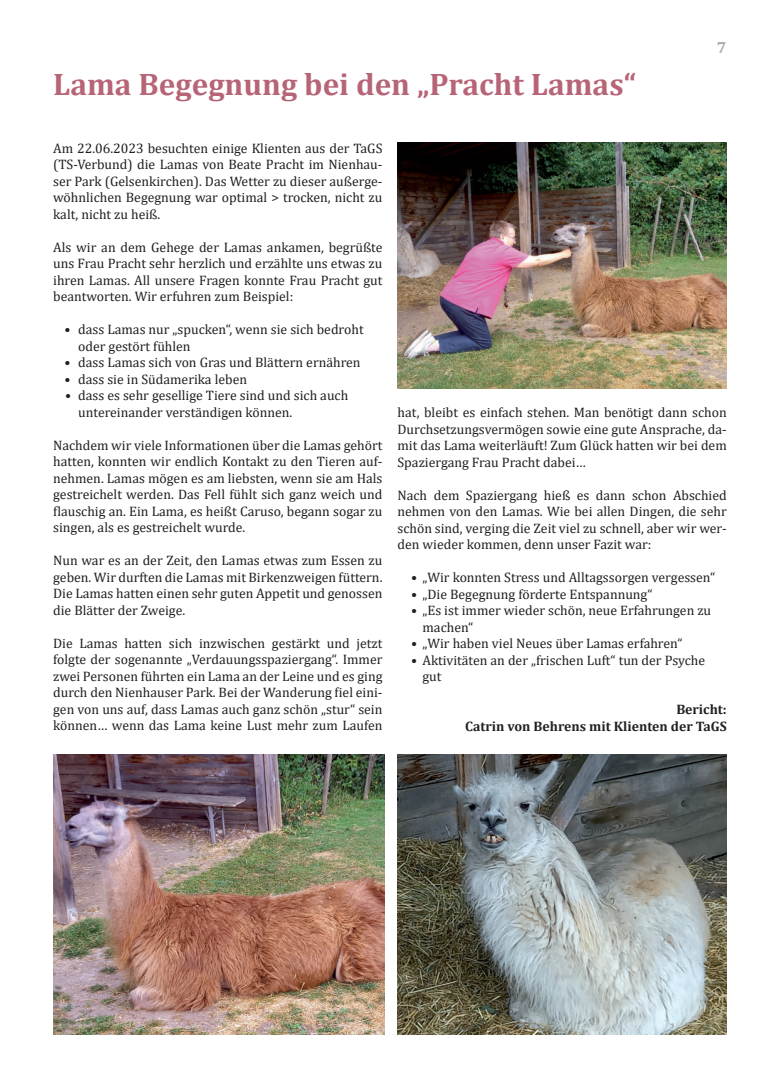
<style>
.page{position:relative;width:780px;height:1088px;background:#fff}
.page>*{position:absolute;margin:0;border:0;box-sizing:border-box;transform-origin:0 0}
.t1{font:700 31.25px "Cambria";color:#b76476}
.t2{font:700 16.25px "Cambria";color:#a7aca9}
.t3{font:13.75px/16.5px "Cambria";color:#231f20;text-align:justify}
.t4{font:700 13.75px/16.5px "Cambria";color:#231f20;text-align:right}
</style>
<div class="page">
<img style="left:397px;top:755px;width:329px;height:280px">
<img style="left:397px;top:143px;width:329px;height:246px">
<img style="left:53px;top:755px;width:331px;height:280px">
<h1 class="t1" style="left:53px;top:73px;width:584px">Lama Begegnung bei den „Pracht Lamas“</h1>
<p class="t2" style="left:716px;top:42px;width:11px">7</p>
<p class="t3" style="left:53px;top:141px;width:331px">Am 22.06.2023 besuchten einige Klienten aus der TaGS (TS-Verbund) die Lamas von Beate Pracht im Nienhau&shy;ser Park (Gelsenkirchen). Das Wetter zu dieser außerge&shy;wöhnlichen Begegnung war optimal &gt; trocken, nicht zu kalt, nicht zu heiß.</p>
<p class="t3" style="left:53px;top:240px;width:331px">Als wir an dem Gehege der Lamas ankamen, begrüßte uns Frau Pracht sehr herzlich und erzählte uns etwas zu ihren Lamas. All unsere Fragen konnte Frau Pracht gut beantworten. Wir erfuhren zum Beispiel:</p>
<p class="t3" style="left:78px;top:323px;width:287px;text-indent:-14px">• dass Lamas nur „spucken“, wenn sie sich bedroht oder gestört fühlen</p>
<p class="t3" style="left:64px;top:356px;width:297px">• dass Lamas sich von Gras und Blättern ernähren</p>
<p class="t3" style="left:64px;top:372px;width:184px">• dass sie in Südamerika leben</p>
<p class="t3" style="left:78px;top:389px;width:271px;text-indent:-13px">• dass es sehr gesellige Tiere sind und sich auch untereinander verständigen können.</p>
<p class="t3" style="left:53px;top:438px;width:331px">Nachdem wir viele Informationen über die Lamas gehört hatten, konnten wir endlich Kontakt zu den Tieren auf&shy;nehmen. Lamas mögen es am liebsten, wenn sie am Hals gestreichelt werden. Das Fell fühlt sich ganz weich und flauschig an. Ein Lama, es heißt Caruso, begann sogar zu singen, als es gestreichelt wurde.</p>
<p class="t3" style="left:53px;top:552px;width:331px">Nun war es an der Zeit, den Lamas etwas zum Essen zu geben. Wir durften die Lamas mit Birkenzweigen füttern.<br>Die Lamas hatten einen sehr guten Appetit und genossen die Blätter der Zweige.</p>
<p class="t3" style="left:53px;top:636px;width:331px">Die Lamas hatten sich inzwischen gestärkt und jetzt folgte der sogenannte „Verdauungsspaziergang“. Immer zwei Personen führten ein Lama an der Leine und es ging durch den Nienhauser Park. Bei der Wanderung fiel eini&shy;gen von uns auf, dass Lamas auch ganz schön „stur“ sein können… wenn das Lama keine Lust mehr zum Laufen</p>
<p class="t3" style="left:397px;top:405px;width:331px">hat, bleibt es einfach stehen. Man benötigt dann schon Durchsetzungsvermögen sowie eine gute Ansprache, da&shy;mit das Lama weiterläuft! Zum Glück hatten wir bei dem Spaziergang Frau Pracht dabei…</p>
<p class="t3" style="left:397px;top:488px;width:331px">Nach dem Spaziergang hieß es dann schon Abschied nehmen von den Lamas. Wie bei allen Dingen, die sehr schön sind, verging die Zeit viel zu schnell, aber wir wer&shy;den wieder kommen, denn unser Fazit war:</p>
<p class="t3" style="left:411px;top:570px;width:305px">• „Wir konnten Stress und Alltagssorgen vergessen“</p>
<p class="t3" style="left:411px;top:586px;width:243px">• „Die Begegnung förderte Entspannung“</p>
<p class="t3" style="left:422px;top:602px;width:290px;text-indent:-11px">• „Es ist immer wieder schön, neue Erfahrungen zu machen“</p>
<p class="t3" style="left:411px;top:636px;width:273px">• „Wir haben viel Neues über Lamas erfahren“</p>
<p class="t3" style="left:422px;top:653px;width:284px;text-indent:-11px">• Aktivitäten an der „frischen Luft“ tun der Psyche gut</p>
<p class="t4" style="left:465px;top:702px;width:263px">Bericht:<br>Catrin von Behrens mit Klienten der TaGS</p>
</div>
